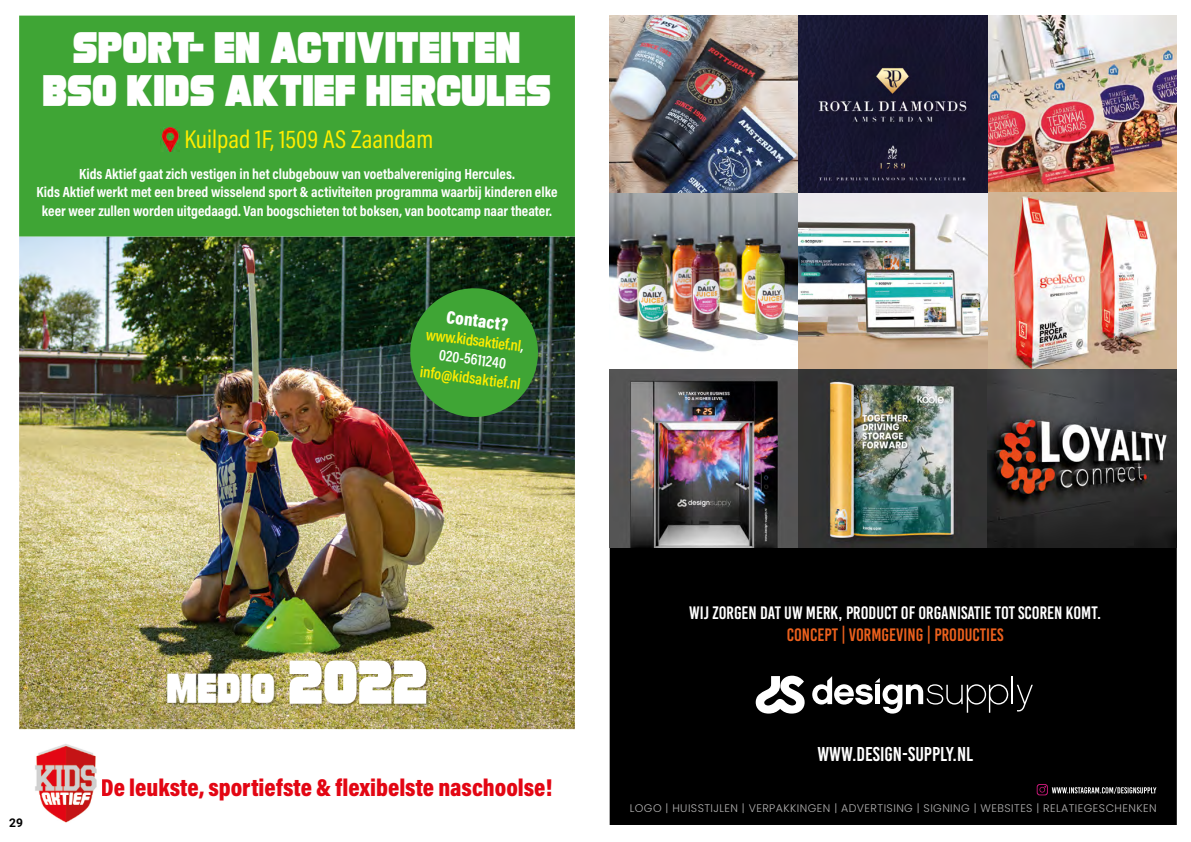
<style>
.page{position:relative;width:1191px;height:842px;background:#fff}
.page>*{position:absolute;margin:0;border:0;box-sizing:border-box;transform-origin:0 0}
.t1{font:39.4px/42.5px "Turnaround";color:#fff;text-align:center}
.t2{font:37.3px "Turnaround";color:#fff}
.t3{font:25.9px "Acumin Pro Cond";color:#ffed00}
.t4{font:900 24.7px "Acumin Pro Cond";color:#e30613}
.t5{font:20px "Bebas Kai";color:#fff}
.t6{font:900 18.2px "Acumin Pro Cond";color:#fff}
.t7{font:18px "Bebas Kai";color:#fff}
.t8{font:18px "Bebas Kai";color:#eb601d}
.t9{font:600 15.9px/18.9px "Acumin Pro Cond";color:#ffed00;text-align:center}
.t10{font:700 14.8px/18px "Acumin Pro Cond";color:#fff;text-align:center}
.t11{font:700 12px "Roboto";color:#000}
.t12{font:300 11px "Poppins";letter-spacing:.04em;color:#b3b2b2}
.s1{color:#fff}
.s2{font-size:55.3px}
</style>
<div class="page">
<img style="left:19px;top:236px;width:556px;height:493px">
<img style="left:35px;top:744px;width:62px;height:79px">
<svg style="left:406px;top:284px;width:136px;height:137px;background:#348130"></svg>
<div style="left:19px;top:16px;width:556px;height:220px;background:#3fa535"></div>
<img style="left:167px;top:660px;width:262px;height:46px">
<img style="left:160px;top:128px;width:20px;height:24px">
<div style="left:609px;top:547px;width:567px;height:278px;background:#000"></div>
<svg style="left:755px;top:676px;width:49px;height:37px"></svg>
<svg style="left:812px;top:676px;width:220px;height:38px"></svg>
<img style="left:609px;top:193px;width:189px;height:177px">
<img style="left:609px;top:370px;width:189px;height:177px">
<img style="left:609px;top:16px;width:189px;height:177px">
<img style="left:798px;top:369px;width:189px;height:178px">
<img style="left:987px;top:16px;width:189px;height:177px">
<img style="left:987px;top:193px;width:189px;height:177px">
<svg style="left:987px;top:370px;width:189px;height:177px;background:#433c3b"></svg>
<img style="left:798px;top:193px;width:189px;height:176px">
<img style="left:798px;top:16px;width:189px;height:177px">
<svg style="left:1036px;top:784px;width:120px;height:11px"></svg>
<h1 class="t1" style="left:42px;top:24px;width:510px">SPORT- EN ACTIVITEITEN<br>BSO KIDS AKTIEF HERCULES</h1>
<h3 class="t3" style="left:184px;top:122px;width:250px">Kuilpad 1F, 1509 AS Zaandam</h3>
<p class="t10" style="left:37px;top:165px;width:522px">Kids Aktief gaat zich vestigen in het clubgebouw van voetbalvereniging Hercules.<br>Kids Aktief werkt met een breed wisselend sport &amp; activiteiten programma waarbij kinderen elke keer weer zullen worden uitgedaagd. Van boogschieten tot boksen, van bootcamp naar theater.</p>
<p class="t6" style="left:448px;top:305px;width:63px;rotate:7deg">Contact?</p>
<p class="t9" style="left:427px;top:324px;width:100px;rotate:7deg">www.kidsaktief.nl<span class="s1">,<br>020-5611240</span></p>
<p class="t9" style="left:421px;top:362px;width:103px;rotate:7deg">info@kidsaktief.nl</p>
<p class="t11" style="left:9px;top:814px;width:15px">29</p>
<h2 class="t2" style="left:166px;top:664px;width:263px">MEDIO <span class="s2">2022</span></h2>
<h3 class="t4" style="left:101px;top:772px;width:453px">De leukste, sportiefste &amp; flexibelste naschoolse!</h3>
<p class="t7" style="left:689px;top:603px;width:413px">WIJ ZORGEN DAT UW MERK, PRODUCT OF ORGANISATIE TOT SCOREN KOMT.</p>
<p class="t8" style="left:786px;top:625px;width:218px">CONCEPT | VORMGEVING | PRODUCTIES</p>
<h3 class="t5" style="left:817px;top:743px;width:157px">WWW.DESIGN-SUPPLY.NL</h3>
<p class="t12" style="left:630px;top:801px;width:528px">LOGO | HUISSTIJLEN | VERPAKKINGEN | ADVERTISING | SIGNING | WEBSITES | RELATIEGESCHENKEN</p>
</div>
